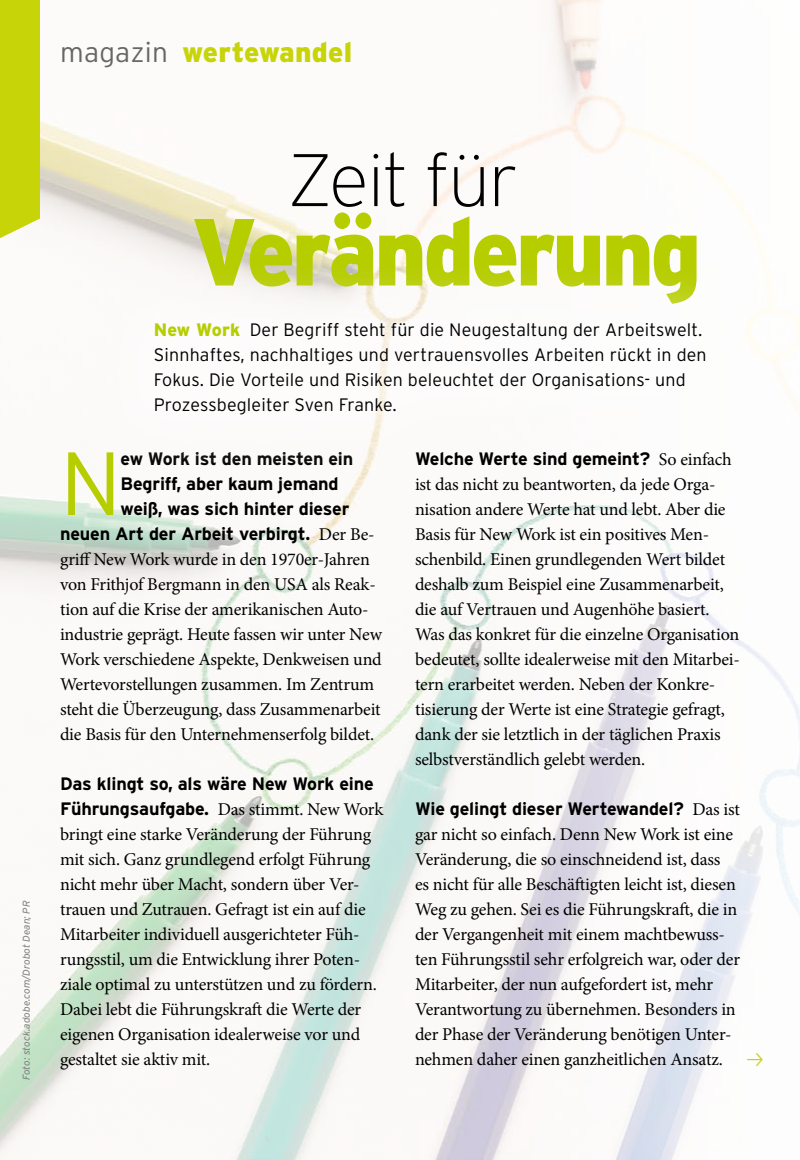
<style>
.page{position:relative;width:800px;height:1160px;background:#fff}
.page>*{position:absolute;margin:0;border:0;box-sizing:border-box;transform-origin:0 0}
.t1{font:900 95px "Interstate";letter-spacing:-.04em;color:#b6cd00;scale:.94 1}
.t2{font:300 89.4px "Interstate";color:#b6cd00}
.t3{font:200 74.2px "Impulse Interstate";letter-spacing:-.02em;color:#000}
.t4{font:900 28px "Impulse Interstate";letter-spacing:.01em;color:#c7d408}
.t5{font:18px/25px "Minion Pro";letter-spacing:-.01em;color:#000}
.t6{font:300 18px/25px "Interstate";letter-spacing:.01em;color:#000}
.t7{font:700 18px "Interstate";letter-spacing:-.01em;color:#000}
.t8{font:italic 300 10px "Interstate";color:#808080}
.s1{font-family:"Interstate";font-weight:300;color:#666}
.s2{font-weight:800;color:#b6cd00}
.s3{font-family:"Minion Pro";font-weight:400}
.s4{font-family:"Interstate";font-weight:700}
</style>
<div class="page">
<img style="left:0;top:0;width:800px;height:1160px">
<div style="left:0;top:0;width:40px;height:238px;background:#c7d408"></div>
<div style="left:79px;top:258px;width:682px;height:224px;background:#fff"></div>
<svg style="left:747px;top:1053px;width:16px;height:13px"></svg>
<h3 class="t4" style="left:60px;top:37px;width:294px"><span class="s1">magazin</span> wertewandel</h3>
<p class="t8" style="left:21px;top:1080px;width:181px;rotate:-90deg">Foto: stock.adobe.com/Drobot Dean; PR</p>
<h3 class="t3" style="left:288px;top:140px;width:232px">Zeit für</h3>
<h1 class="t1" style="left:192px;top:194px;width:544px">Veränderung</h1>
<p class="t6" style="left:154px;top:317px;width:555px"><span class="s2">New Work</span> Der Begriff steht für die Neugestaltung der Arbeitswelt.<br>Sinnhaftes, nachhaltiges und vertrauensvolles Arbeiten rückt in den Fokus. Die Vorteile und Risiken beleuchtet der Organisations- und Prozessbegleiter Sven Franke.</p>
<p class="t7" style="left:415px;top:448px;width:318px">Welche Werte sind gemeint? <span class="s3">So einfach</span></p>
<p class="t5" style="left:415px;top:472px;width:327px">ist das nicht zu beantworten, da jede Orga&shy;nisation andere Werte hat und lebt. Aber die Basis für New Work ist ein positives Men&shy;schenbild. Einen grundlegenden Wert bildet deshalb zum Beispiel eine Zusammenarbeit, die auf Vertrauen und Augenhöhe basiert.<br>Was das konkret für die einzelne Organisation bedeutet, sollte idealerweise mit den Mitarbei&shy;tern erarbeitet werden. Neben der Konkre&shy;tisierung der Werte ist eine Strategie gefragt, dank der sie letztlich in der täglichen Praxis selbstverständlich gelebt werden.</p>
<p class="t7" style="left:415px;top:798px;width:327px">Wie gelingt dieser Wertewandel? <span class="s3">Das ist</span></p>
<p class="t5" style="left:415px;top:822px;width:327px">gar nicht so einfach. Denn New Work ist eine Veränderung, die so einschneidend ist, dass<br>es nicht für alle Beschäftigten leicht ist, diesen Weg zu gehen. Sei es die Führungskraft, die in der Vergangenheit mit einem machtbewuss&shy;ten Führungsstil sehr erfolgreich war, oder der Mitarbeiter, der nun aufgefordert ist, mehr Verantwortung zu übernehmen. Besonders in der Phase der Veränderung benötigen Unter&shy;nehmen daher einen ganzheitlichen Ansatz.</p>
<h2 class="t2" style="left:60px;top:429px;width:63px">N</h2>
<p class="t7" style="left:121px;top:448px;width:234px">ew Work ist den meisten ein</p>
<p class="t7" style="left:121px;top:473px;width:220px">Begriff, aber kaum jemand</p>
<p class="t7" style="left:121px;top:498px;width:230px">weiß, was sich hinter dieser</p>
<p class="t7" style="left:60px;top:523px;width:316px">neuen Art der Arbeit verbirgt. <span class="s3">Der Be-</span></p>
<p class="t5" style="left:60px;top:547px;width:323px">griff New Work wurde in den 1970er-Jahren von Frithjof Bergmann in den USA als Reak&shy;tion auf die Krise der amerikanischen Auto&shy;industrie geprägt. Heute fassen wir unter New Work verschiedene Aspekte, Denkweisen und Wertevorstellungen zusammen. Im Zentrum steht die Überzeugung, dass Zusammenarbeit die Basis für den Unternehmenserfolg bildet.</p>
<p class="t7" style="left:60px;top:773px;width:315px">Das klingt so, als wäre New Work eine</p>
<p class="t5" style="left:60px;top:797px;width:325px"><span class="s4">Führungsaufgabe.</span> Das stimmt. New Work bringt eine starke Veränderung der Führung mit sich. Ganz grundlegend erfolgt Führung nicht mehr über Macht, sondern über Ver&shy;trauen und Zutrauen. Gefragt ist ein auf die Mitarbeiter individuell ausgerichteter Füh&shy;rungsstil, um die Entwicklung ihrer Poten&shy;ziale optimal zu unterstützen und zu fördern.<br>Dabei lebt die Führungskraft die Werte der eigenen Organisation idealerweise vor und gestaltet sie aktiv mit.</p>
</div>
